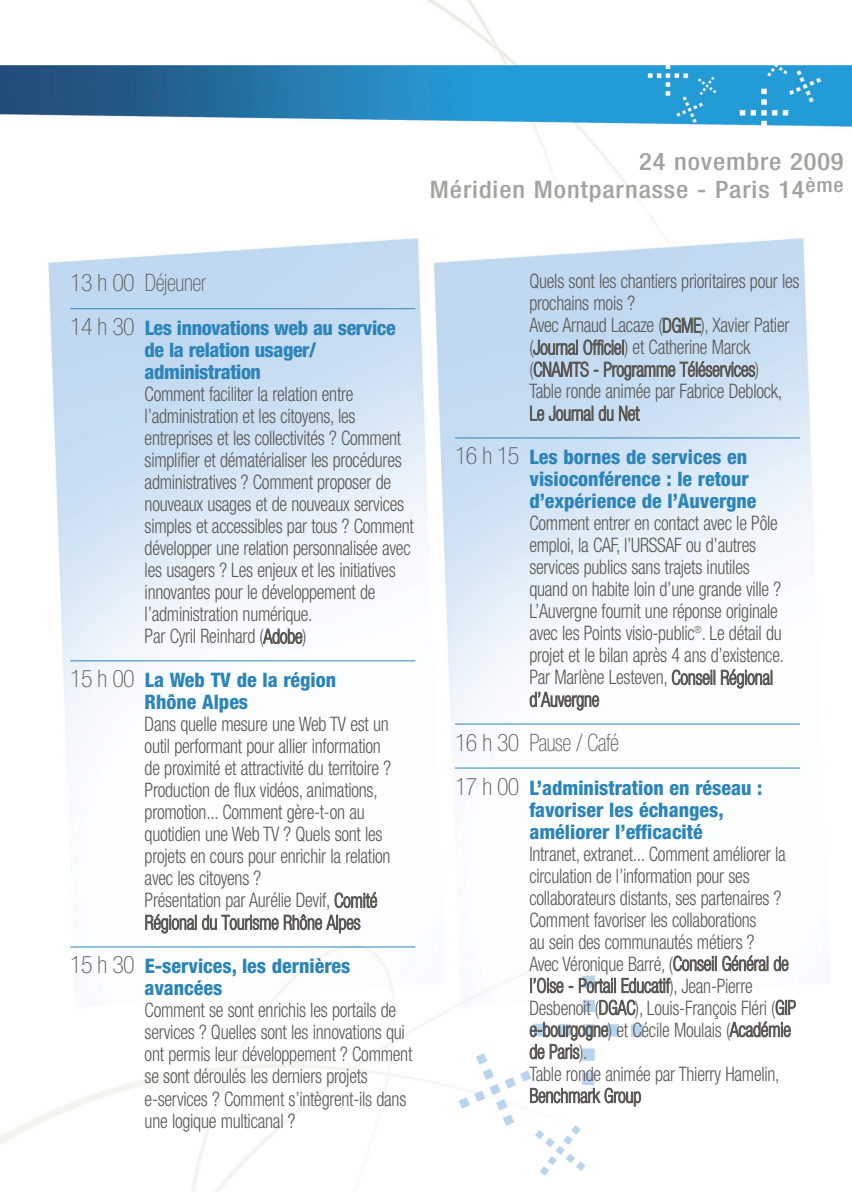
<style>
.page{position:relative;width:852px;height:1192px;background:#fff}
.page>*{position:absolute;margin:0;border:0;box-sizing:border-box;transform-origin:0 0}
.t1{font:500 condensed 24px/28px "Helvetica Neue LT Std";letter-spacing:.035em;color:#a2a39d;text-align:right;scale:1.1 1}
.t2{font:100 condensed 24px "Helvetica Neue LT Std";letter-spacing:-.015em;color:#5a5753}
.t3{font:300 condensed 20px/22px "Helvetica Neue LT Std";letter-spacing:-.015em;color:#5a5753;scale:.9 1}
.t4{font:800 condensed 20px/22px "Helvetica Neue LT Std";color:#2b84ba}
.t5{font:800 condensed 20px/22px "Helvetica Neue LT Std";letter-spacing:-.02em;color:#2b84ba}
.s1{font-weight:100;font-size:24px;color:#5a5753}
</style>
<div class="page">
<img style="left:0;top:0;width:851px;height:1192px">
<hr style="left:70px;top:308px;width:345px;height:1px;background:#2b84ba">
<hr style="left:70px;top:660px;width:345px;height:1px;background:#2b84ba">
<hr style="left:70px;top:946px;width:345px;height:1px;background:#2b84ba">
<hr style="left:455px;top:437px;width:344px;height:1px;background:#2b84ba">
<hr style="left:455px;top:723px;width:344px;height:1px;background:#2b84ba">
<hr style="left:455px;top:767px;width:344px;height:1px;background:#2b84ba">
<p class="t1" style="left:430px;top:150px;width:377px">24 novembre 2009<br>Méridien Montparnasse - Paris 14<sup>ème</sup></p>
<p class="t2" style="left:70px;top:269px;width:137px">13 h 00 Déjeuner</p>
<p class="t5" style="left:144px;top:319px;width:252px;text-indent:-74px"><span class="s1">14 h 30</span> Les innovations web au service de la relation usager/ administration</p>
<p class="t3" style="left:145px;top:385px;width:300px">Comment faciliter la relation entre l’administration et les citoyens, les entreprises et les collectivités ? Comment simplifier et dématérialiser les procédures administratives ? Comment proposer de nouveaux usages et de nouveaux services simples et accessibles par tous ? Comment développer une relation personnalisée avec les usagers ? Les enjeux et les initiatives innovantes pour le développement de l’administration numérique.<br>Par Cyril Reinhard (Adobe)</p>
<p class="t4" style="left:144px;top:671px;width:193px;text-indent:-74px"><span class="s1">15 h 00</span> La Web TV de la région<br>Rhône Alpes</p>
<p class="t3" style="left:145px;top:715px;width:275px">Dans quelle mesure une Web TV est un outil performant pour allier information de proximité et attractivité du territoire ?<br>Production de flux vidéos, animations, promotion... Comment gère-t-on au quotidien une Web TV ? Quels sont les projets en cours pour enrichir la relation avec les citoyens ?<br>Présentation par Aurélie Devif, Comité Régional du Tourisme Rhône Alpes</p>
<p class="t4" style="left:144px;top:957px;width:207px;text-indent:-74px"><span class="s1">15 h 30</span> E-services, les dernières avancées</p>
<p class="t3" style="left:145px;top:1001px;width:299px">Comment se sont enrichis les portails de services ? Quelles sont les innovations qui ont permis leur développement ? Comment se sont déroulés les derniers projets e-services ? Comment s’intègrent-ils dans une logique multicanal ?</p>
<p class="t3" style="left:529px;top:272px;width:301px">Quels sont les chantiers prioritaires pour les prochains mois ?<br>Avec Arnaud Lacaze (DGME), Xavier Patier (Journal Officiel) et Catherine Marck (CNAMTS - Programme Téléservices)<br>Table ronde animée par Fabrice Deblock, Le Journal du Net</p>
<p class="t4" style="left:529px;top:448px;width:228px;text-indent:-74px"><span class="s1">16 h 15</span> Les bornes de services en visioconférence : le retour d’expérience de l’Auvergne</p>
<p class="t3" style="left:529px;top:514px;width:284px">Comment entrer en contact avec le Pôle emploi, la CAF, l’URSSAF ou d’autres services publics sans trajets inutiles quand on habite loin d’une grande ville ?<br>L’Auvergne fournit une réponse originale avec les Points visio-public<sup>®</sup>. Le détail du projet et le bilan après 4 ans d’existence.<br>Par Marlène Lesteven, Conseil Régional d’Auvergne</p>
<p class="t2" style="left:455px;top:728px;width:165px">16 h 30 Pause / Café</p>
<p class="t4" style="left:529px;top:778px;width:234px;text-indent:-74px"><span class="s1">17 h 00</span> L’administration en réseau : favoriser les échanges, améliorer l’efficacité</p>
<p class="t3" style="left:529px;top:844px;width:298px">Intranet, extranet... Comment améliorer la circulation de l’information pour ses collaborateurs distants, ses partenaires ?<br>Comment favoriser les collaborations<br>au sein des communautés métiers ?<br>Avec Véronique Barré, (Conseil Général de l’Oise - Portail Educatif), Jean-Pierre Desbenoit (DGAC), Louis-François Fléri (GIP e-bourgogne) et Cécile Moulais (Académie de Paris).<br>Table ronde animée par Thierry Hamelin, Benchmark Group</p>
</div>
